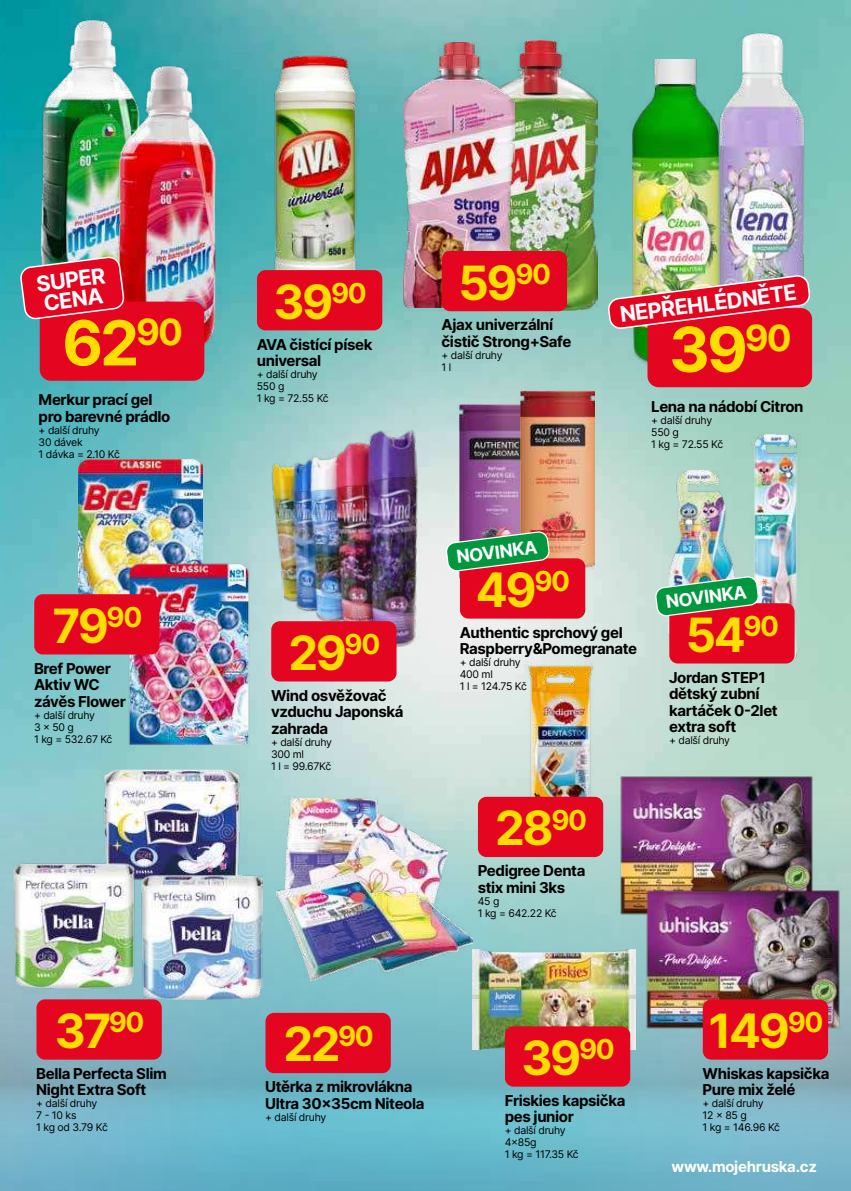
<style>
.page{position:relative;width:851px;height:1191px;background:#fff}
.page>*{position:absolute;margin:0;border:0;box-sizing:border-box;transform-origin:0 0}
.t1{font:700 62.1px "Inter";color:#fd0}
.t2{font:700 47.25px "Inter";letter-spacing:-.05em;color:#fd0}
.t3{font:700 27.6px "Inter";color:#fd0}
.t4{font:700 21.6px/20px "Inter";color:#fff}
.t5{font:700 18px "Inter";color:#fff}
.t6{font:700 15px/16.5px "Inter";letter-spacing:-.025em;color:#000}
.t7{font:700 15px "Inter";letter-spacing:-.02em;color:#fff}
.t8{font:10.5px/12px "Inter";letter-spacing:-.025em;color:#000}
</style>
<div class="page">
<img style="left:0;top:0;width:850px;height:759px">
<img style="left:0;top:759px;width:850px;height:432px">
<img style="left:0;top:14px;width:195px;height:305px">
<img style="left:68px;top:59px;width:204px;height:305px">
<div style="left:40px;top:301px;width:164px;height:80px;background:#e40521;border-radius:11px"></div>
<svg style="left:20px;top:257px;width:104px;height:62px"></svg>
<img style="left:621px;top:59px;width:81px;height:323px">
<img style="left:702px;top:13px;width:127px;height:352px">
<div style="left:647px;top:308px;width:165px;height:79px;background:#e40521;border-radius:11px"></div>
<img style="left:608px;top:275px;width:201px;height:54px">
<img style="left:257px;top:50px;width:121px;height:226px">
<img style="left:483px;top:40px;width:114px;height:270px">
<div style="left:257px;top:270px;width:125px;height:60px;background:#e40521;border-radius:9px"></div>
<img style="left:79px;top:460px;width:124px;height:134px">
<img style="left:95px;top:559px;width:189px;height:189px">
<img style="left:261px;top:420px;width:178px;height:295px">
<div style="left:34px;top:594px;width:125px;height:60px;background:#e40521;border-radius:9px"></div>
<div style="left:271px;top:621px;width:125px;height:60px;background:#e40521;border-radius:9px"></div>
<img style="left:14px;top:769px;width:249px;height:230px">
<div style="left:36px;top:999px;width:126px;height:60px;background:#e40521;border-radius:9px"></div>
<img style="left:472px;top:661px;width:176px;height:176px">
<div style="left:478px;top:796px;width:125px;height:61px;background:#e40521;border-radius:9px"></div>
<img style="left:616px;top:745px;width:200px;height:200px">
<img style="left:642px;top:858px;width:201px;height:201px">
<div style="left:702px;top:999px;width:126px;height:60px;background:#e40521;border-radius:9px"></div>
<img style="left:284px;top:796px;width:164px;height:76px">
<img style="left:276px;top:872px;width:197px;height:109px">
<div style="left:265px;top:1012px;width:126px;height:61px;background:#e40521;border-radius:9px"></div>
<img style="left:750px;top:432px;width:53px;height:229px">
<img style="left:668px;top:470px;width:68px;height:167px">
<div style="left:669px;top:603px;width:125px;height:60px;background:#e40521;border-radius:9px"></div>
<svg style="left:655px;top:576px;width:104px;height:40px;background:#4b925e"></svg>
<img style="left:459px;top:404px;width:61px;height:177px">
<img style="left:520px;top:391px;width:74px;height:178px">
<div style="left:460px;top:558px;width:125px;height:60px;background:#e40521;border-radius:9px"></div>
<svg style="left:446px;top:531px;width:103px;height:40px;background:#4a8958"></svg>
<img style="left:473px;top:949px;width:162px;height:100px">
<div style="left:505px;top:1026px;width:125px;height:60px;background:#e40521;border-radius:9px"></div>
<img style="left:403px;top:43px;width:111px;height:264px">
<div style="left:441px;top:251px;width:126px;height:60px;background:#e40521;border-radius:9px"></div>
<h3 class="t4" style="left:35px;top:273px;width:71px;rotate:-7deg">SUPER<br>CENA</h3>
<h1 class="t1" style="left:62px;top:308px;width:122px">62<sup>90</sup></h1>
<p class="t6" style="left:39px;top:391px;width:133px">Merkur prací gel pro barevné prádlo</p>
<p class="t8" style="left:39px;top:425px;width:83px">+ další druhy<br>30 dávek<br>1 dávka = 2.10 Kč</p>
<h2 class="t2" style="left:52px;top:599px;width:91px">79<sup>90</sup></h2>
<p class="t6" style="left:34px;top:659px;width:93px">Bref Power<br>Aktiv WC závěs Flower</p>
<p class="t8" style="left:34px;top:709px;width:80px">+ další druhy<br>3 x 50 g<br>1 kg = 532.67 Kč</p>
<h2 class="t2" style="left:55px;top:1004px;width:91px">37<sup>90</sup></h2>
<p class="t6" style="left:36px;top:1064px;width:132px">Bella Perfecta Slim<br>Night Extra Soft</p>
<p class="t8" style="left:36px;top:1098px;width:73px">+ další druhy<br>7 - 10 ks<br>1 kg od 3.79 Kč</p>
<h2 class="t2" style="left:273px;top:275px;width:95px">39<sup>90</sup></h2>
<p class="t6" style="left:257px;top:335px;width:117px">AVA čistící písek universal</p>
<p class="t8" style="left:257px;top:369px;width:73px">+ další druhy<br>550 g<br>1 kg = 72.55 Kč</p>
<h2 class="t2" style="left:288px;top:626px;width:93px">29<sup>90</sup></h2>
<p class="t6" style="left:271px;top:686px;width:134px">Wind osvěžovač vzduchu Japonská zahrada</p>
<p class="t8" style="left:271px;top:736px;width:62px">+ další druhy<br>300 ml<br>1 l = 99.67Kč</p>
<h2 class="t2" style="left:458px;top:248px;width:94px">59<sup>90</sup></h2>
<p class="t6" style="left:441px;top:316px;width:131px">Ajax univerzální čistič Strong+Safe</p>
<p class="t8" style="left:441px;top:350px;width:62px">+ další druhy<br>1 l</p>
<p class="t5" style="left:455px;top:544px;width:83px;rotate:-7deg">NOVINKA</p>
<h3 class="t4" style="left:618px;top:304px;width:180px;rotate:-7deg">NEPŘEHLÉDNĚTE</h3>
<h1 class="t1" style="left:669px;top:314px;width:124px">39<sup>90</sup></h1>
<p class="t6" style="left:651px;top:398px;width:154px">Lena na nádobí Citron</p>
<p class="t8" style="left:651px;top:415px;width:73px">+ další druhy<br>550 g<br>1 kg = 72.55 Kč</p>
<h3 class="t3" style="left:534px;top:565px;width:37px">90</h3>
<p class="t6" style="left:459px;top:624px;width:179px">Authentic sprchový gel<br>Raspberry&amp;Pomegranate</p>
<p class="t8" style="left:459px;top:657px;width:69px">+ další druhy<br>400 ml<br>1 l = 124.75 Kč</p>
<h2 class="t2" style="left:476px;top:563px;width:62px">49</h2>
<h2 class="t2" style="left:495px;top:801px;width:93px">28<sup>90</sup></h2>
<p class="t6" style="left:477px;top:862px;width:109px">Pedigree Denta stix mini 3ks</p>
<p class="t8" style="left:477px;top:895px;width:81px">45 g<br>1 kg = 642.22 Kč</p>
<p class="t5" style="left:664px;top:588px;width:83px;rotate:-7deg">NOVINKA</p>
<h2 class="t2" style="left:685px;top:600px;width:95px">54<sup>90</sup></h2>
<p class="t6" style="left:669px;top:668px;width:110px">Jordan STEP1 dětský zubní kartáček 0-2let extra soft</p>
<p class="t8" style="left:669px;top:735px;width:62px">+ další druhy</p>
<h2 class="t2" style="left:283px;top:1017px;width:92px">22<sup>90</sup></h2>
<p class="t6" style="left:265px;top:1078px;width:161px">Utěrka z mikrovlákna<br>Ultra 30x35cm Niteola</p>
<p class="t8" style="left:265px;top:1111px;width:62px">+ další druhy</p>
<h2 class="t2" style="left:521px;top:1031px;width:95px">39<sup>90</sup></h2>
<p class="t6" style="left:504px;top:1091px;width:122px">Friskies kapsička pes junior</p>
<p class="t8" style="left:504px;top:1125px;width:75px">+ další druhy<br>4x85g<br>1 kg = 117.35 Kč</p>
<h2 class="t2" style="left:708px;top:1004px;width:116px">149<sup>90</sup></h2>
<p class="t6" style="left:702px;top:1064px;width:128px">Whiskas kapsička<br>Pure mix želé</p>
<p class="t8" style="left:702px;top:1098px;width:79px">+ další druhy<br>12 x 85 g<br>1 kg = 146.96 Kč</p>
<p class="t7" style="left:671px;top:1155px;width:147px">www.mojehruska.cz</p>
</div>
